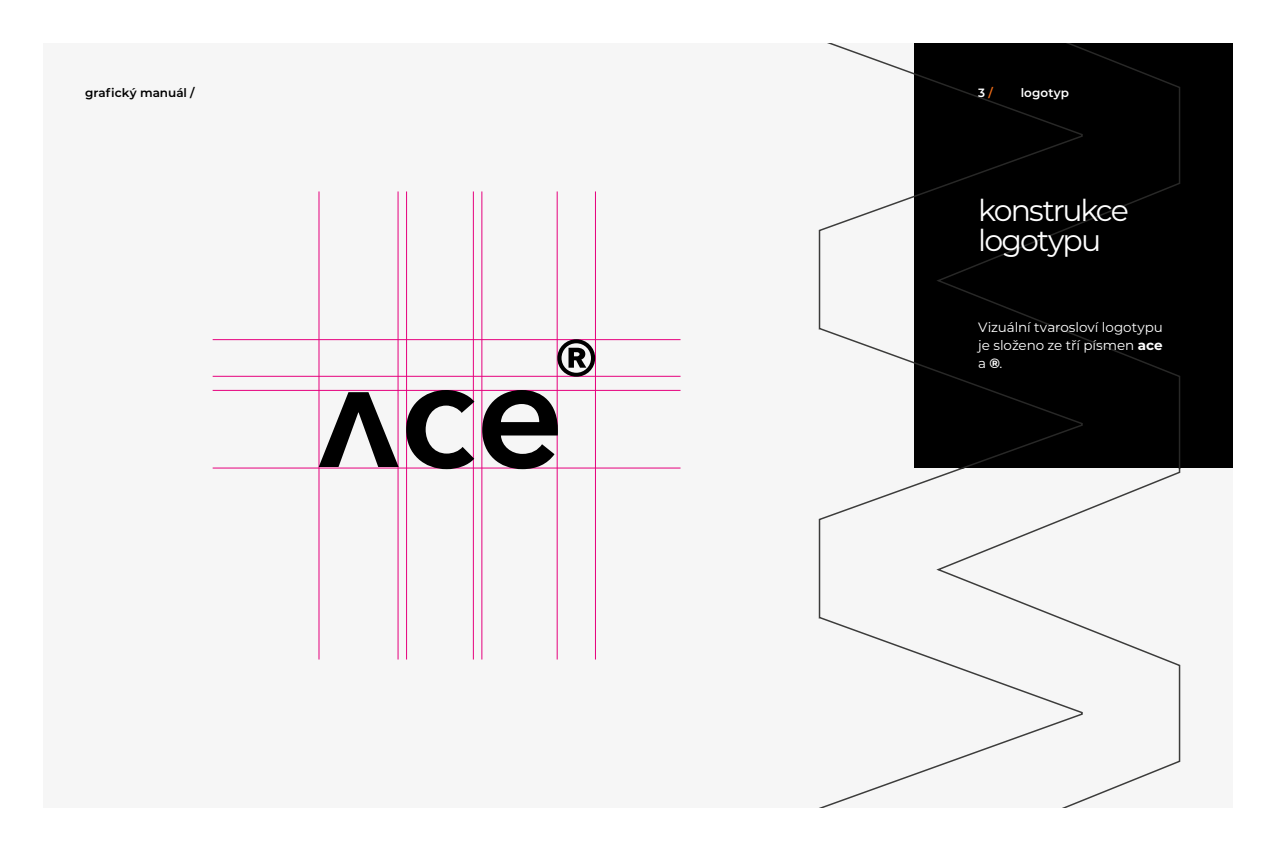
<style>
.page{position:relative;width:1276px;height:851px;background:#fff}
.page>*{position:absolute;margin:0;border:0;box-sizing:border-box;transform-origin:0 0}
.t1{font:30px/30px "Montserrat";letter-spacing:-.065em;color:#fff}
.t2{font:13.5px/18px "Montserrat";letter-spacing:-.005em;color:#fff;text-align:justify}
.t3{font:600 12px "Montserrat";color:#000}
.t4{font:600 12px "Montserrat";letter-spacing:.01em;color:#fff}
.s1{color:#ed6b17}
.s2{font-weight:700}
</style>
<div class="page">
<div style="left:43px;top:43px;width:1190px;height:765px;background:#f6f6f6"></div>
<svg style="left:818px;top:43px;width:363px;height:765px"></svg>
<div style="left:914px;top:43px;width:319px;height:425px;background:#000"></div>
<svg style="left:914px;top:43px;width:267px;height:425px"></svg>
<hr style="left:213px;top:467px;width:467px;height:1px;background:#e6007d">
<hr style="left:213px;top:390px;width:467px;height:1px;background:#e6007d">
<hr style="left:213px;top:339px;width:467px;height:1px;background:#e6007d">
<hr style="left:213px;top:376px;width:467px;height:1px;background:#e6007d">
<hr style="left:557px;top:191px;width:1px;height:468px;background:#e6007d">
<hr style="left:398px;top:191px;width:1px;height:468px;background:#e6007d">
<hr style="left:473px;top:191px;width:1px;height:468px;background:#e6007d">
<hr style="left:406px;top:191px;width:1px;height:468px;background:#e6007d">
<hr style="left:481px;top:191px;width:1px;height:468px;background:#e6007d">
<hr style="left:595px;top:191px;width:1px;height:468px;background:#e6007d">
<hr style="left:319px;top:191px;width:1px;height:468px;background:#e6007d">
<svg style="left:319px;top:339px;width:276px;height:130px"></svg>
<p class="t3" style="left:85px;top:84px;width:111px">grafický manuál /</p>
<p class="t4" style="left:978px;top:84px;width:16px">3 <span class="s1">/</span></p>
<p class="t4" style="left:1020px;top:84px;width:50px">logotyp</p>
<h1 class="t1" style="left:978px;top:194px;width:152px">konstrukce logotypu</h1>
<p class="t2" style="left:978px;top:318px;width:186px">Vizuální tvarosloví logotypu je složeno ze tří písmen <span class="s2">ace </span>a <span class="s2">®</span>.</p>
</div>
